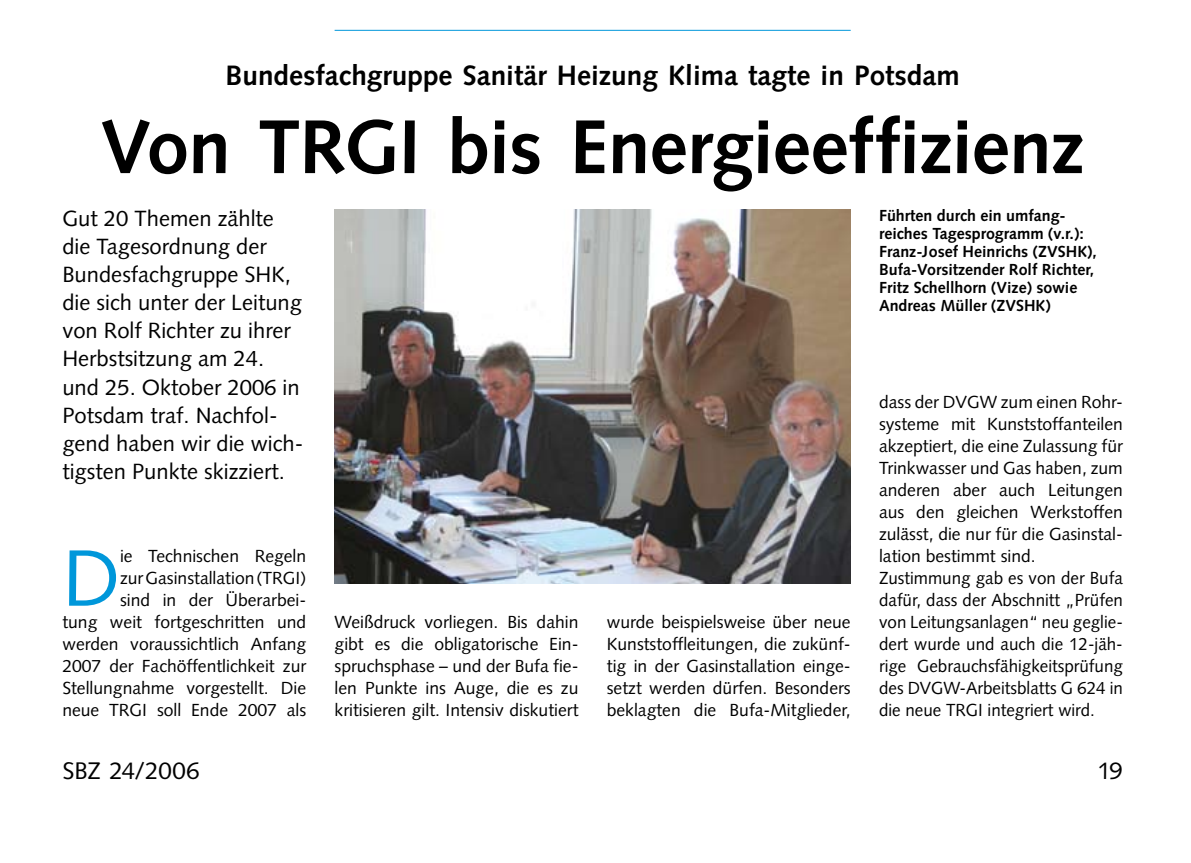
<style>
.page{position:relative;width:1191px;height:863px;background:#fff}
.page>*{position:absolute;margin:0;border:0;box-sizing:border-box;transform-origin:0 0}
.t1{font:79.8px "Syntax LT Std";color:#0097da}
.t2{font:700 76px "Syntax LT Std";letter-spacing:-.015em;color:#000}
.t3{font:700 28px "Syntax LT Std";color:#000}
.t4{font:24px "Syntax LT Std";letter-spacing:-.01em;color:#000}
.t5{font:22px/28px "Syntax LT Std";color:#000}
.t6{font:17.6px/22px "Syntax LT Std";color:#000;text-align:justify}
.t7{font:700 16px/18px "Syntax LT Std";color:#000}
</style>
<div class="page">
<hr style="left:334px;top:30px;width:516px;height:1px;background:#0097da">
<img style="left:334px;top:209px;width:516px;height:374px">
<h3 class="t3" style="left:225px;top:59px;width:736px">Bundesfachgruppe Sanitär Heizung Klima tagte in Potsdam</h3>
<h2 class="t2" style="left:100px;top:103px;width:985px">Von TRGI bis Energieeffizienz</h2>
<p class="t5" style="left:62px;top:205px;width:242px">Gut 20 Themen zählte die Tagesordnung der<br>Bundesfachgruppe SHK, die sich unter der Leitung von Rolf Richter zu ihrer<br>Herbstsitzung am 24. und 25. Oktober 2006 in<br>Potsdam traf. Nachfol&shy;gend haben wir die wich&shy;tigsten Punkte skizziert.</p>
<p class="t7" style="left:879px;top:207px;width:219px">Führten durch ein umfang&shy;reiches Tagesprogramm (v.r.):<br>Franz-Josef Heinrichs (ZVSHK),<br>Bufa-Vorsitzender Rolf Richter,<br>Fritz Schellhorn (Vize) sowie<br>Andreas Müller (ZVSHK)</p>
<p class="t6" style="left:879px;top:390px;width:245px;text-align:left">dass der DVGW zum einen Rohr&shy;systeme mit Kunststoffanteilen akzeptiert, die eine Zulassung für<br>Trinkwasser und Gas haben, zum anderen aber auch Leitungen aus den gleichen Werkstoffen zulässt, die nur für die Gasinstal&shy;lation bestimmt sind.<br>Zustimmung gab es von der Bufa dafür, dass der Abschnitt „Prüfen von Leitungsanlagen“ neu geglie&shy;dert wurde und auch die 12-jäh&shy;rige Gebrauchsfähigkeitsprüfung des DVGW-Arbeitsblatts G 624 in die neue TRGI integriert wird.</p>
<p class="t6" style="left:62px;top:544px;width:245px;text-align:right">ie Technischen Regeln<br>zur Gasinstallation (TRGI)<br>sind in der Überarbei-<br>tung weit fortgeschritten und werden voraussichtlich Anfang<br>2007 der Fachöffentlichkeit zur<br>Stellungnahme vorgestellt. Die neue TRGI soll Ende 2007 als</p>
<h1 class="t1" style="left:62px;top:530px;width:59px">D</h1>
<p class="t6" style="left:334px;top:610px;width:245px">Weißdruck vorliegen. Bis dahin gibt es die obligatorische Ein&shy;spruchsphase – und der Bufa fie&shy;len Punkte ins Auge, die es zu kritisieren gilt. Intensiv diskutiert</p>
<p class="t6" style="left:607px;top:610px;width:245px">wurde beispielsweise über neue Kunststoffleitungen, die zukünf&shy;tig in der Gasinstallation einge&shy;setzt werden dürfen. Besonders beklagten die Bufa-Mitglieder,</p>
<h3 class="t4" style="left:62px;top:756px;width:139px">SBZ 24/2006</h3>
<h3 class="t4" style="left:1097px;top:756px;width:27px">19</h3>
</div>
